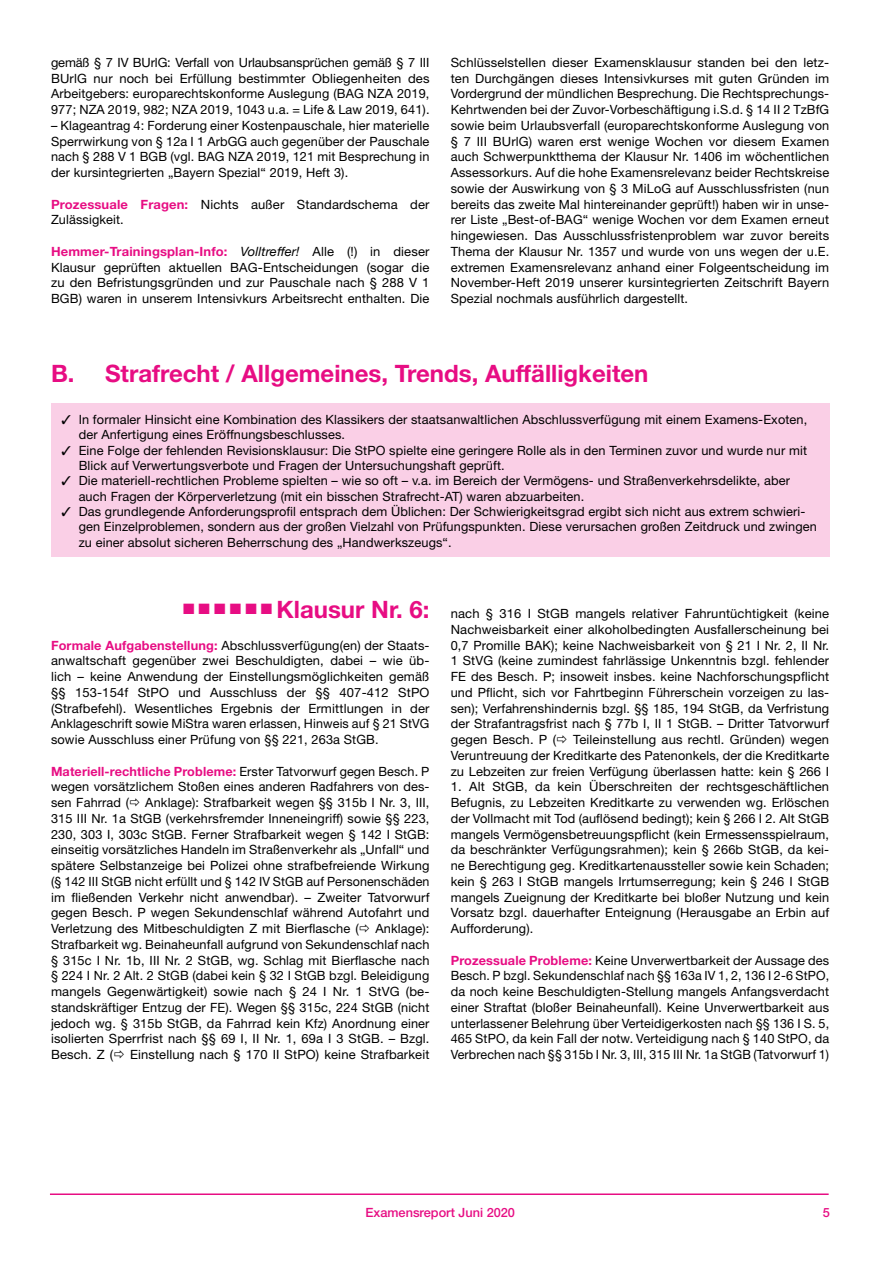
<style>
.page{position:relative;width:893px;height:1263px;background:#fff}
.page>*{position:absolute;margin:0;border:0;box-sizing:border-box;transform-origin:0 0}
.t1{font:700 24px "Helvetica Neue LT";color:#e70d83}
.t2{font:12.75px/15.8px "Helvetica Neue LT";letter-spacing:.01em;color:#000;text-align:justify}
.t3{font:500 12.75px "Helvetica Neue LT";color:#e70d83}
.s1{font-weight:700;color:#e70d83}
.s2{font-family:"Helvetica Neue";font-style:italic}
</style>
<div class="page">
<hr style="left:50px;top:1193px;width:779px;height:2px;background:#e70d83">
<div style="left:51px;top:403px;width:778px;height:154px;background:#facfe6"></div>
<p class="t2" style="left:51px;top:54px;width:380px">gemäß § 7 IV BUrlG: Verfall von Urlaubsansprüchen gemäß § 7 III BUrlG nur noch bei Erfüllung bestimmter Obliegenheiten des Arbeitgebers: europarechtskonforme Auslegung (BAG NZA 2019, 977; NZA 2019, 982; NZA 2019, 1043 u.a. = Life &amp; Law 2019, 641).</p>
<p class="t2" style="left:51px;top:117px;width:380px">– Klageantrag 4: Forderung einer Kostenpauschale, hier materielle Sperrwirkung von § 12a I 1 ArbGG auch gegenüber der Pauschale nach § 288 V 1 BGB (vgl. BAG NZA 2019, 121 mit Besprechung in der kursintegrierten „Bayern Spezial“ 2019, Heft 3).</p>
<p class="t2" style="left:51px;top:196px;width:380px"><span class="s1">Prozessuale Fragen:</span> Nichts außer Standardschema der<br>Zulässigkeit.</p>
<p class="t2" style="left:51px;top:243px;width:380px"><span class="s1">Hemmer-Trainingsplan-Info:</span> <span class="s2">Volltreffer!</span> Alle (!) in dieser Klausur geprüften aktuellen BAG-Entscheidungen (sogar die zu den Befristungsgründen und zur Pauschale nach § 288 V 1<br>BGB) waren in unserem Intensivkurs Arbeitsrecht enthalten. Die</p>
<p class="t2" style="left:451px;top:54px;width:380px">Schlüsselstellen dieser Examensklausur standen bei den letz&shy;ten Durchgängen dieses Intensivkurses mit guten Gründen im Vordergrund der mündlichen Besprechung. Die Rechtsprechungs-Kehrtwenden bei der Zuvor-Vorbeschäftigung i.S.d. § 14 II 2 TzBfG sowie beim Urlaubsverfall (europarechtskonforme Auslegung von § 7 III BUrlG) waren erst wenige Wochen vor diesem Examen auch Schwerpunktthema der Klausur Nr. 1406 im wöchentlichen Assessorkurs. Auf die hohe Examensrelevanz beider Rechtskreise sowie der Auswirkung von § 3 MiLoG auf Ausschlussfristen (nun bereits das zweite Mal hintereinander geprüft!) haben wir in unse&shy;rer Liste „Best-of-BAG“ wenige Wochen vor dem Examen erneut hingewiesen. Das Ausschlussfristenproblem war zuvor bereits Thema der Klausur Nr. 1357 und wurde von uns wegen der u.E. extremen Examensrelevanz anhand einer Folgeentscheidung im November-Heft 2019 unserer kursintegrierten Zeitschrift Bayern Spezial nochmals ausführlich dargestellt.</p>
<h1 class="t1" style="left:51px;top:358px;width:599px">B. Strafrecht / Allgemeines, Trends, Auffälligkeiten</h1>
<p class="t2" style="left:79px;top:412px;width:730px;line-height:15.3px;text-indent:-17px">✓ In formaler Hinsicht eine Kombination des Klassikers der staatsanwaltlichen Abschlussverfügung mit einem Examens-Exoten, der Anfertigung eines Eröffnungsbeschlusses.</p>
<p class="t2" style="left:79px;top:442px;width:730px;line-height:15.3px;text-indent:-17px">✓ Eine Folge der fehlenden Revisionsklausur: Die StPO spielte eine geringere Rolle als in den Terminen zuvor und wurde nur mit<br>Blick auf Verwertungsverbote und Fragen der Untersuchungshaft geprüft.</p>
<p class="t2" style="left:79px;top:473px;width:713px;line-height:15.3px;text-indent:-17px">✓ Die materiell-rechtlichen Probleme spielten – wie so oft – v.a. im Bereich der Vermögens- und Straßenverkehrsdelikte, aber auch Fragen der Körperverletzung (mit ein bisschen Strafrecht-AT) waren abzuarbeiten.</p>
<p class="t2" style="left:79px;top:504px;width:740px;line-height:15.3px;text-align:left;text-indent:-17px">✓ Das grundlegende Anforderungsprofil entsprach dem Üblichen: Der Schwierigkeitsgrad ergibt sich nicht aus extrem schwieri&shy;gen Einzelproblemen, sondern aus der großen Vielzahl von Prüfungspunkten. Diese verursachen großen Zeitdruck und zwingen zu einer absolut sicheren Beherrschung des „Handwerkszeugs“.</p>
<h1 class="t1" style="left:183px;top:595px;width:248px">■ ■ ■ ■ ■ ■ Klausur Nr. 6:</h1>
<p class="t2" style="left:51px;top:637px;width:380px"><span class="s1">Formale Aufgabenstellung:</span> Abschlussverfügung(en) der Staats&shy;anwaltschaft gegenüber zwei Beschuldigten, dabei – wie üb&shy;lich – keine Anwendung der Einstellungsmöglichkeiten gemäß §§ 153-154f StPO und Ausschluss der §§ 407-412 StPO (Strafbefehl). Wesentliches Ergebnis der Ermittlungen in der Anklageschrift sowie MiStra waren erlassen, Hinweis auf § 21 StVG sowie Ausschluss einer Prüfung von §§ 221, 263a StGB.</p>
<p class="t2" style="left:51px;top:763px;width:380px"><span class="s1">Materiell-rechtliche Probleme:</span> Erster Tatvorwurf gegen Besch. P wegen vorsätzlichem Stoßen eines anderen Radfahrers von des&shy;sen Fahrrad (</p>
<p class="t2" style="left:51px;top:794px;width:380px;text-indent:94px">Anklage): Strafbarkeit wegen §§ 315b I Nr. 3, III, 315 III Nr. 1a StGB (verkehrsfremder Inneneingriff) sowie §§ 223, 230, 303 I, 303c StGB. Ferner Strafbarkeit wegen § 142 I StGB: einseitig vorsätzliches Handeln im Straßenverkehr als „Unfall“ und spätere Selbstanzeige bei Polizei ohne strafbefreiende Wirkung (§ 142 III StGB nicht erfüllt und § 142 IV StGB auf Personenschäden im fließenden Verkehr nicht anwendbar). – Zweiter Tatvorwurf gegen Besch. P wegen Sekundenschlaf während Autofahrt und Verletzung des Mitbeschuldigten Z mit Bierflasche (</p>
<p class="t2" style="left:51px;top:920px;width:380px;text-indent:324px">Anklage):<br>Strafbarkeit wg. Beinaheunfall aufgrund von Sekundenschlaf nach § 315c I Nr. 1b, III Nr. 2 StGB, wg. Schlag mit Bierflasche nach § 224 I Nr. 2 Alt. 2 StGB (dabei kein § 32 I StGB bzgl. Beleidigung mangels Gegenwärtigkeit) sowie nach § 24 I Nr. 1 StVG (be&shy;standskräftiger Entzug der FE). Wegen §§ 315c, 224 StGB (nicht jedoch wg. § 315b StGB, da Fahrrad kein Kfz) Anordnung einer isolierten Sperrfrist nach §§ 69 I, II Nr. 1, 69a I 3 StGB. – Bzgl.<br>Besch. Z (</p>
<p class="t2" style="left:130px;top:1046px;width:301px">Einstellung nach § 170 II StPO) keine Strafbarkeit</p>
<p class="t2" style="left:451px;top:605px;width:380px">nach § 316 I StGB mangels relativer Fahruntüchtigkeit (keine Nachweisbarkeit einer alkoholbedingten Ausfallerscheinung bei 0,7 Promille BAK); keine Nachweisbarkeit von § 21 I Nr. 2, II Nr.<br>1 StVG (keine zumindest fahrlässige Unkenntnis bzgl. fehlender FE des Besch. P; insoweit insbes. keine Nachforschungspflicht und Pflicht, sich vor Fahrtbeginn Führerschein vorzeigen zu las&shy;sen); Verfahrenshindernis bzgl. §§ 185, 194 StGB, da Verfristung der Strafantragsfrist nach § 77b I, II 1 StGB. – Dritter Tatvorwurf gegen Besch. P (</p>
<p class="t2" style="left:451px;top:731px;width:380px;text-indent:122px">Teileinstellung aus rechtl. Gründen) wegen Veruntreuung der Kreditkarte des Patenonkels, der die Kreditkarte zu Lebzeiten zur freien Verfügung überlassen hatte: kein § 266 I</p>
<p class="t2" style="left:451px;top:779px;width:380px">1. Alt StGB, da kein Überschreiten der rechtsgeschäftlichen Befugnis, zu Lebzeiten Kreditkarte zu verwenden wg. Erlöschen der Vollmacht mit Tod (auflösend bedingt); kein § 266 I 2. Alt StGB mangels Vermögensbetreuungspflicht (kein Ermessensspielraum, da beschränkter Verfügungsrahmen); kein § 266b StGB, da kei&shy;ne Berechtigung geg. Kreditkartenaussteller sowie kein Schaden; kein § 263 I StGB mangels Irrtumserregung; kein § 246 I StGB mangels Zueignung der Kreditkarte bei bloßer Nutzung und kein Vorsatz bzgl. dauerhafter Enteignung (Herausgabe an Erbin auf Aufforderung).</p>
<p class="t2" style="left:451px;top:952px;width:380px"><span class="s1">Prozessuale Probleme:</span> Keine Unverwertbarkeit der Aussage des Besch. P bzgl. Sekundenschlaf nach §§ 163a IV 1, 2, 136 I 2-6 StPO, da noch keine Beschuldigten-Stellung mangels Anfangsverdacht einer Straftat (bloßer Beinaheunfall). Keine Unverwertbarkeit aus unterlassener Belehrung über Verteidigerkosten nach §§ 136 I S. 5, 465 StPO, da kein Fall der notw. Verteidigung nach § 140 StPO, da Verbrechen nach §§ 315b I Nr. 3, III, 315 III Nr. 1a StGB (Tatvorwurf 1)</p>
<p class="t3" style="left:365px;top:1204px;width:151px">Examensreport Juni 2020</p>
<p class="t3" style="left:823px;top:1204px;width:9px">5</p>
</div>
